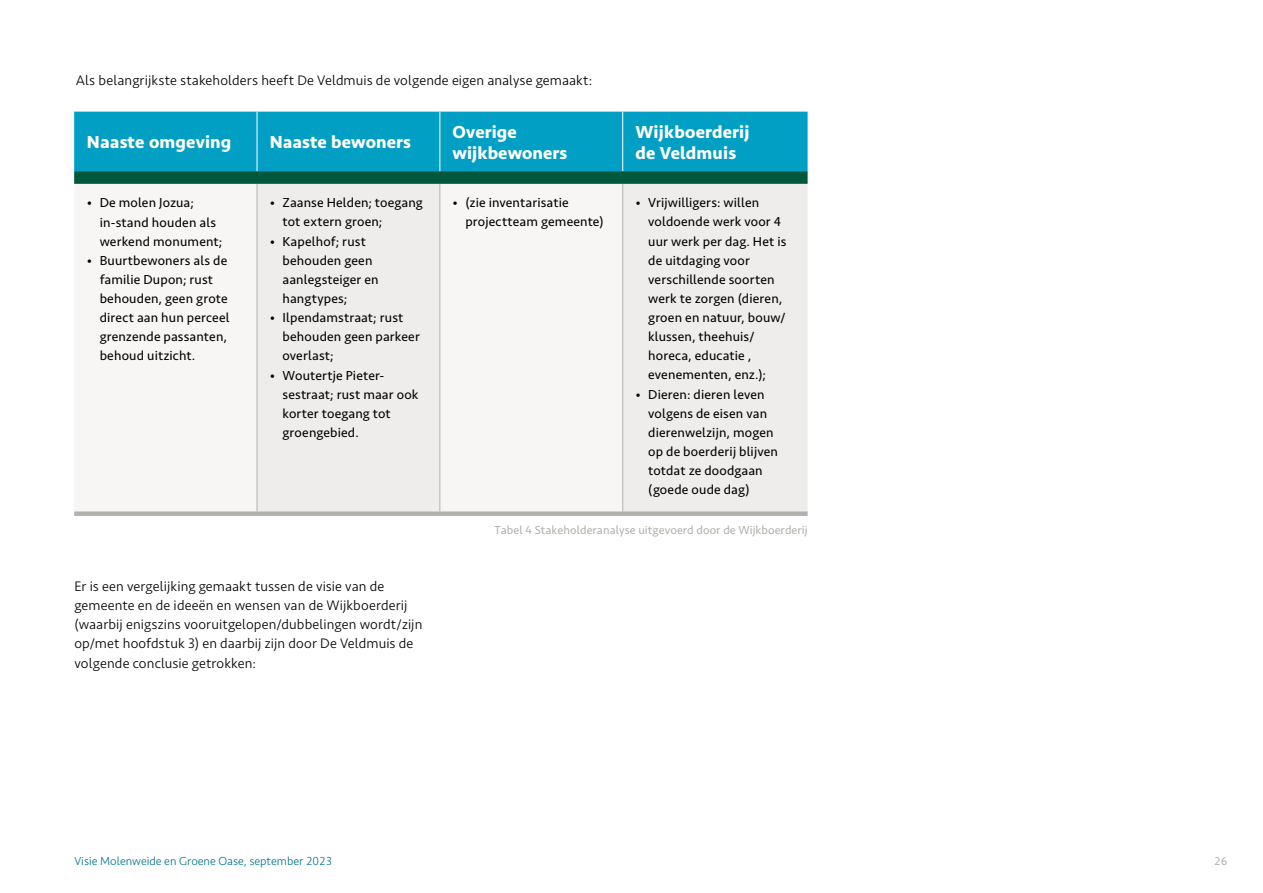
<style>
.page{position:relative;width:1263px;height:893px;background:#fff}
.page>*{position:absolute;margin:0;border:0;box-sizing:border-box;transform-origin:0 0}
.t1{font:700 18px/21px "Seravek";letter-spacing:.005em;color:#fff}
.t2{font:300 14.25px/19.2px "Seravek";letter-spacing:.01em;color:#000}
.t3{font:13.5px/19.2px "Seravek";letter-spacing:.01em;color:#000}
.t4{font:12px "Seravek";letter-spacing:.005em;color:#b2b1ac}
.t5{font:300 12px "Seravek";color:#00758c}
</style>
<div class="page">
<svg style="left:74px;top:112px;width:734px;height:72px;background:#0193ab"></svg>
<svg style="left:258px;top:184px;width:550px;height:327px;fill:#eeedec"></svg>
<svg style="left:74px;top:511px;width:734px;height:5px;background:#b8b7b3"></svg>
<hr style="left:257px;top:184px;width:1px;height:327px;background:#b2b1ac">
<hr style="left:439px;top:184px;width:1px;height:327px;background:#b2b1ac">
<hr style="left:622px;top:184px;width:1px;height:327px;background:#b2b1ac">
<hr style="left:257px;top:112px;width:1px;height:59px;background:#fff">
<hr style="left:439px;top:112px;width:1px;height:59px;background:#fff">
<hr style="left:622px;top:112px;width:1px;height:59px;background:#fff">
<p class="t2" style="left:76px;top:71px;width:518px">Als belangrijkste stakeholders heeft De Veldmuis de volgende eigen analyse gemaakt:</p>
<h1 class="t1" style="left:87px;top:132px;width:146px">Naaste omgeving</h1>
<h1 class="t1" style="left:270px;top:132px;width:143px">Naaste bewoners</h1>
<h1 class="t1" style="left:453px;top:121px;width:116px">Overige wijkbewoners</h1>
<h1 class="t1" style="left:635px;top:121px;width:116px">Wijkboerderij de Veldmuis</h1>
<p class="t3" style="left:100px;top:193px;width:124px;text-indent:-13px">• De molen Jozua; in-stand houden als werkend monument;</p>
<p class="t3" style="left:100px;top:251px;width:131px;text-indent:-13px">• Buurtbewoners als de familie Dupon; rust behouden, geen grote direct aan hun perceel grenzende passanten, behoud uitzicht.</p>
<p class="t3" style="left:465px;top:193px;width:140px;text-indent:-13px">• (zie inventarisatie projectteam gemeente)</p>
<p class="t3" style="left:648px;top:193px;width:140px;text-indent:-13px">• Vrijwilligers: willen voldoende werk voor 4 uur werk per dag. Het is de uitdaging voor verschillende soorten werk te zorgen (dieren, groen en natuur, bouw/ klussen, theehuis/ horeca, educatie , evenementen, enz.);</p>
<p class="t3" style="left:648px;top:385px;width:131px;text-indent:-13px">• Dieren: dieren leven volgens de eisen van dierenwelzijn, mogen op de boerderij blijven totdat ze doodgaan (goede oude dag)</p>
<p class="t3" style="left:283px;top:193px;width:142px;text-indent:-13px">• Zaanse Helden; toegang tot extern groen;</p>
<p class="t3" style="left:283px;top:232px;width:98px;text-indent:-13px">• Kapelhof; rust behouden geen aanlegsteiger en hangtypes;</p>
<p class="t3" style="left:283px;top:308px;width:139px;text-indent:-13px">• Ilpendamstraat; rust behouden geen parkeer overlast;</p>
<p class="t3" style="left:283px;top:366px;width:137px;text-indent:-13px">• Woutertje Pieter&shy;sestraat; rust maar ook korter toegang tot groengebied.</p>
<p class="t2" style="left:74px;top:577px;width:349px">Er is een vergelijking gemaakt tussen de visie van de gemeente en de ideeën en wensen van de Wijkboerderij (waarbij enigszins vooruitgelopen/dubbelingen wordt/zijn op/met hoofdstuk 3) en daarbij zijn door De Veldmuis de volgende conclusie getrokken:</p>
<p class="t4" style="left:494px;top:523px;width:315px">Tabel 4 Stakeholderanalyse uitgevoerd door de Wijkboerderij</p>
<p class="t5" style="left:74px;top:854px;width:260px">Visie Molenweide en Groene Oase, september 2023</p>
<p class="t4" style="left:1214px;top:854px;width:15px">26</p>
</div>
